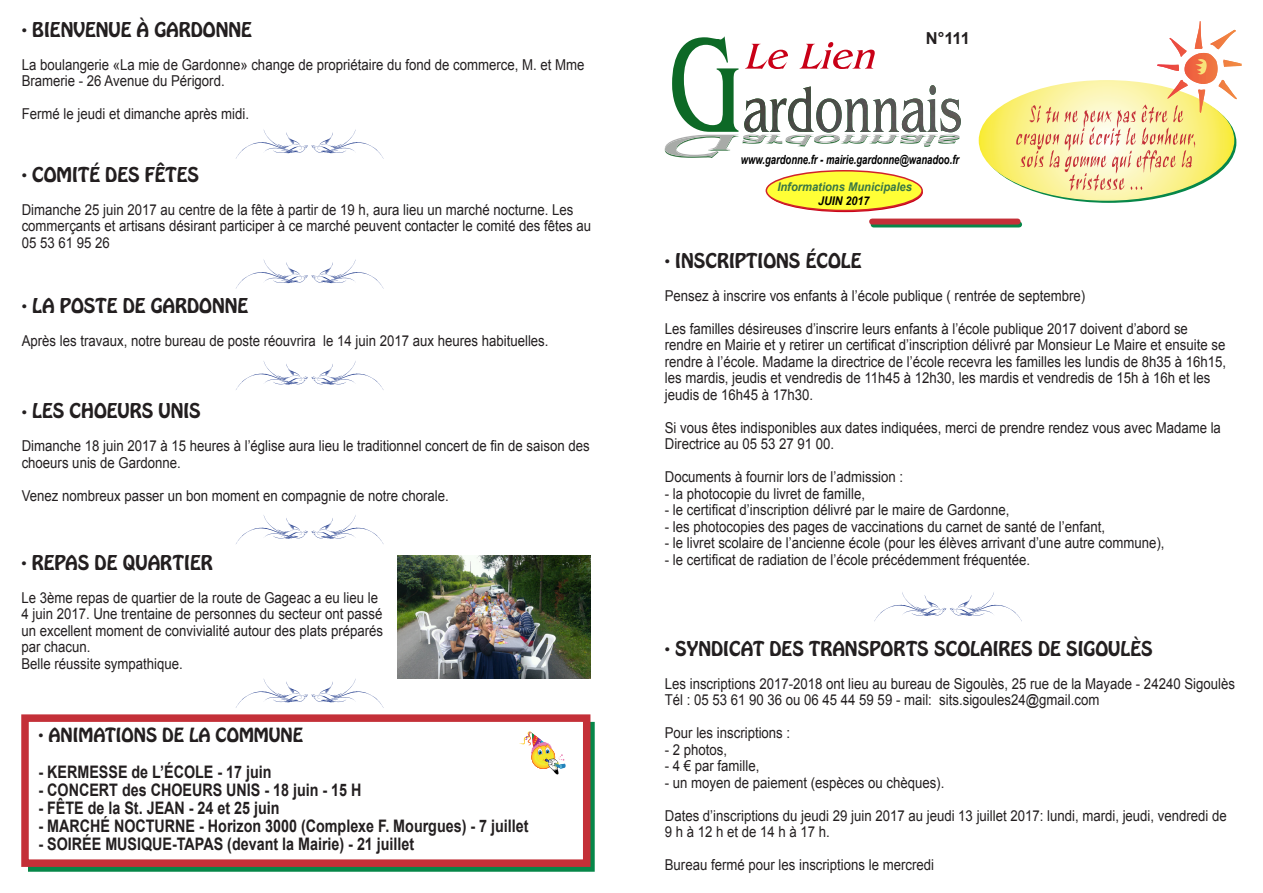
<style>
.page{position:relative;width:1263px;height:893px;background:#fff}
.page>*{position:absolute;margin:0;border:0;box-sizing:border-box;transform-origin:0 0}
.t1{font:18px "Hobo Std";color:#231f20}
.t2{font:700 17.25px "Arial";color:#231f20;scale:.83 1}
.t3{font:17.25px "Hobo Std";color:#231f20}
.t4{font:700 16.5px "Arial";color:#231f20}
.t5{font:15px/16.5px "Arial";color:#231f20;scale:.88 1}
.t6{font:italic 700 12.6px "Arial";color:#000;scale:.75 1}
.t7{font:italic 700 12px "Arial";color:#387545;scale:.93 1}
.t8{font:italic 700 12px "Arial";color:#000;scale:.9 1}
</style>
<div class="page">
<div style="left:873px;top:221px;width:146px;height:6px;background:#068749"></div>
<div style="left:872px;top:219px;width:145px;height:6px;background:#c43038"></div>
<div style="left:28px;top:722px;width:567px;height:150px;border:8px solid #068749"></div>
<div style="left:21px;top:714px;width:569px;height:153px;background:#fff;border:8px solid #c43038"></div>
<svg style="left:519px;top:731px;width:47px;height:43px"></svg>
<img style="left:398px;top:555px;width:192px;height:123px">
<svg style="left:979px;top:21px;width:263px;height:179px"></svg>
<svg style="left:874px;top:592px;width:148px;height:29px"></svg>
<svg style="left:236px;top:129px;width:147px;height:30px"></svg>
<svg style="left:236px;top:259px;width:147px;height:30px"></svg>
<svg style="left:236px;top:361px;width:147px;height:29px"></svg>
<svg style="left:236px;top:515px;width:147px;height:29px"></svg>
<svg style="left:236px;top:678px;width:147px;height:30px"></svg>
<svg style="left:664px;top:36px;width:297px;height:176px"></svg>
<p class="t1" style="left:22px;top:17px;width:232px">. BIENVENUE À GARDONNE</p>
<p class="t5" style="left:22px;top:56px;width:641px">La boulangerie «La mie de Gardonne» change de propriétaire du fond de commerce, M. et Mme<br>Bramerie - 26 Avenue du Périgord.</p>
<p class="t5" style="left:22px;top:106px;width:260px">Fermé le jeudi et dimanche après midi.</p>
<p class="t1" style="left:22px;top:162px;width:179px">. COMITÉ DES FÊTES</p>
<p class="t5" style="left:22px;top:201px;width:648px">Dimanche 25 juin 2017 au centre de la fête à partir de 19 h, aura lieu un marché nocturne. Les commerçants et artisans désirant participer à ce marché peuvent contacter le comité des fêtes au<br>05 53 61 95 26</p>
<p class="t1" style="left:22px;top:293px;width:228px">. LA POSTE DE GARDONNE</p>
<p class="t5" style="left:22px;top:332px;width:600px">Après les travaux, notre bureau de poste réouvrira le 14 juin 2017 aux heures habituelles.</p>
<p class="t1" style="left:22px;top:398px;width:181px">. LES CHOEURS UNIS</p>
<p class="t5" style="left:22px;top:438px;width:647px">Dimanche 18 juin 2017 à 15 heures à l’église aura lieu le traditionnel concert de fin de saison des choeurs unis de Gardonne.</p>
<p class="t5" style="left:22px;top:487px;width:487px">Venez nombreux passer un bon moment en compagnie de notre chorale.</p>
<p class="t1" style="left:21px;top:550px;width:193px">. REPAS DE QUARTIER</p>
<p class="t5" style="left:21px;top:589px;width:413px">Le 3ème repas de quartier de la route de Gageac a eu lieu le 4 juin 2017. Une trentaine de personnes du secteur ont passé un excellent moment de convivialité autour des plats préparés par chacun.</p>
<p class="t5" style="left:21px;top:655px;width:185px">Belle réussite sympathique.</p>
<p class="t3" style="left:38px;top:723px;width:266px">. ANIMATIONS DE LA COMMUNE</p>
<p class="t2" style="left:38px;top:760px;width:282px">- KERMESSE de L’ÉCOLE - 17 juin</p>
<p class="t2" style="left:38px;top:778px;width:391px">- CONCERT des CHOEURS UNIS - 18 juin - 15 H</p>
<p class="t2" style="left:38px;top:796px;width:292px">- FÊTE de la St. JEAN - 24 et 25 juin</p>
<p class="t2" style="left:38px;top:814px;width:592px">- MARCHÉ NOCTURNE - Horizon 3000 (Complexe F. Mourgues) - 7 juillet</p>
<p class="t2" style="left:38px;top:832px;width:454px">- SOIRÉE MUSIQUE-TAPAS (devant la Mairie) - 21 juillet</p>
<p class="t4" style="left:926px;top:28px;width:46px">N°111</p>
<p class="t6" style="left:741px;top:151px;width:293px">www.gardonne.fr - mairie.gardonne@wanadoo.fr</p>
<p class="t7" style="left:777px;top:179px;width:146px">Informations Municipales</p>
<p class="t8" style="left:818px;top:193px;width:59px">JUIN 2017</p>
<p class="t1" style="left:665px;top:248px;width:198px">. INSCRIPTIONS ÉCOLE</p>
<p class="t5" style="left:665px;top:287px;width:479px">Pensez à inscrire vos enfants à l’école publique ( rentrée de septembre)</p>
<p class="t5" style="left:665px;top:320px;width:639px">Les familles désireuses d’inscrire leurs enfants à l’école publique 2017 doivent d’abord se rendre en Mairie et y retirer un certificat d’inscription délivré par Monsieur Le Maire et ensuite se rendre à l’école. Madame la directrice de l’école recevra les familles les lundis de 8h35 à 16h15, les mardis, jeudis et vendredis de 11h45 à 12h30, les mardis et vendredis de 15h à 16h et les jeudis de 16h45 à 17h30.</p>
<p class="t5" style="left:665px;top:419px;width:633px">Si vous êtes indisponibles aux dates indiquées, merci de prendre rendez vous avec Madame la<br>Directrice au 05 53 27 91 00.</p>
<p class="t5" style="left:665px;top:469px;width:272px">Documents à fournir lors de l’admission :</p>
<p class="t5" style="left:665px;top:485px;width:229px">- la photocopie du livret de famille,</p>
<p class="t5" style="left:665px;top:502px;width:393px">- le certificat d’inscription délivré par le maire de Gardonne,</p>
<p class="t5" style="left:665px;top:518px;width:502px">- les photocopies des pages de vaccinations du carnet de santé de l’enfant,</p>
<p class="t5" style="left:665px;top:535px;width:569px">- le livret scolaire de l’ancienne école (pour les élèves arrivant d’une autre commune),</p>
<p class="t5" style="left:665px;top:551px;width:417px">- le certificat de radiation de l’école précédemment fréquentée.</p>
<p class="t1" style="left:665px;top:636px;width:489px">. SYNDICAT DES TRANSPORTS SCOLAIRES DE SIGOULÈS</p>
<p class="t5" style="left:665px;top:675px;width:649px">Les inscriptions 2017-2018 ont lieu au bureau de Sigoulès, 25 rue de la Mayade - 24240 Sigoulès</p>
<p class="t5" style="left:665px;top:692px;width:495px">Tél : 05 53 61 90 36 ou 06 45 44 59 59 - mail: sits.sigoules24@gmail.com</p>
<p class="t5" style="left:665px;top:725px;width:144px">Pour les inscriptions :</p>
<p class="t5" style="left:665px;top:741px;width:72px">- 2 photos,</p>
<p class="t5" style="left:665px;top:758px;width:109px">- 4 € par famille,</p>
<p class="t5" style="left:665px;top:774px;width:319px">- un moyen de paiement (espèces ou chèques).</p>
<p class="t5" style="left:665px;top:807px;width:640px">Dates d’inscriptions du jeudi 29 juin 2017 au jeudi 13 juillet 2017: lundi, mardi, jeudi, vendredi de</p>
<p class="t5" style="left:665px;top:824px;width:189px">9 h à 12 h et de 14 h à 17 h.</p>
<p class="t5" style="left:665px;top:857px;width:307px">Bureau fermé pour les inscriptions le mercredi</p>
</div>
